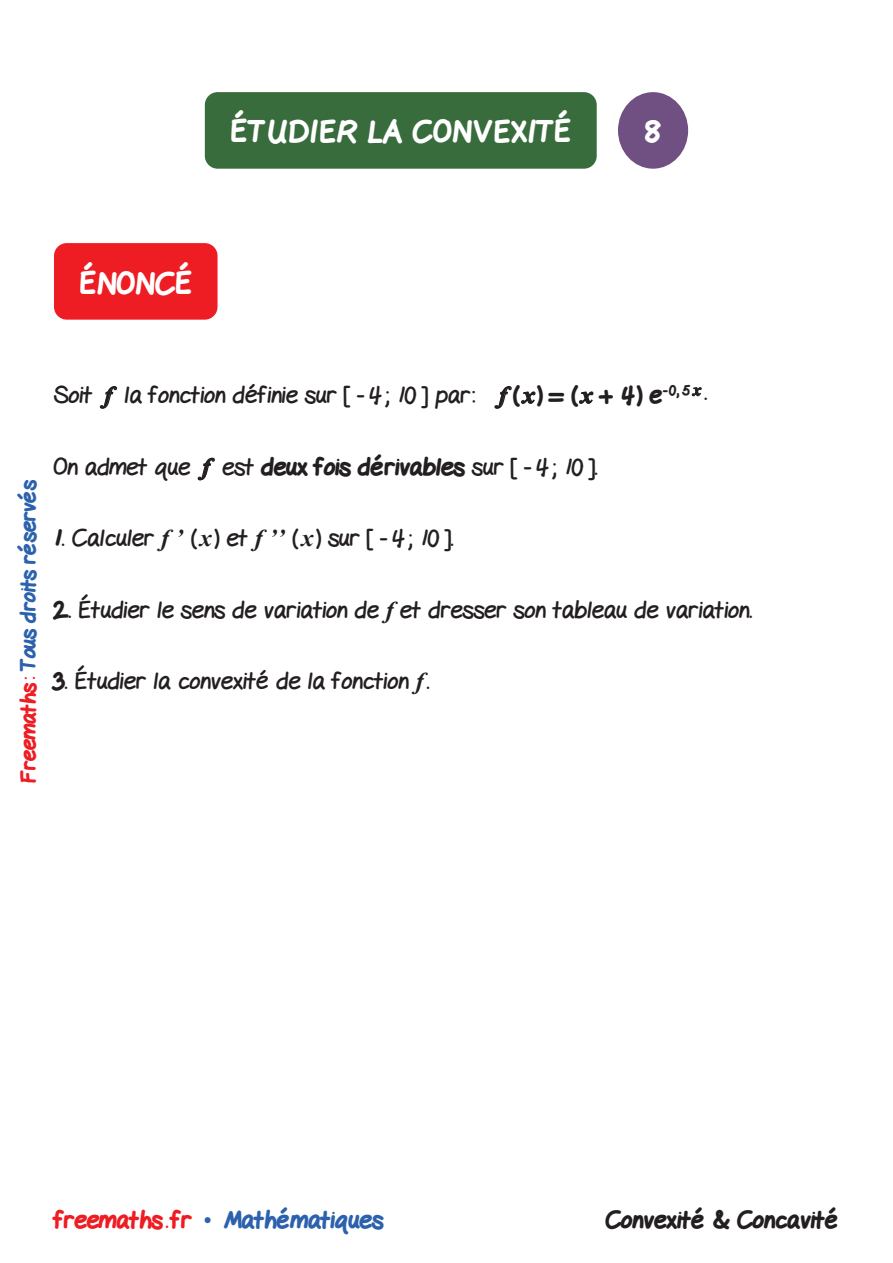
<style>
.page{position:relative;width:893px;height:1263px;background:#fff}
.page>*{position:absolute;margin:0;border:0;box-sizing:border-box;transform-origin:0 0}
.t1{font:800 30px "Gel Pen";letter-spacing:.02em;color:#fff}
.Texte-Ennonce{font:24px "Gel Pen";color:#231f20}
.t2{font:800 24px "Gel Pen";color:#2c62ad}
.t3{font:800 24px "Gel Pen";color:#231f20}
.t4{font:800 21px "Gel Pen";letter-spacing:-.01em;color:#2c62ad}
.s1{font-family:"Times New Roman";font-weight:700;font-style:italic}
.s2{font-weight:800}
.s3{color:#ee1d23}
.s4{font-family:"Times New Roman";font-weight:400}
</style>
<div class="page">
<div style="left:54px;top:243px;width:164px;height:77px;background:#ee1d23;border-radius:13px"></div>
<div style="left:618px;top:92px;width:70px;height:77px;background:#704f83;border-radius:50%"></div>
<div style="left:205px;top:92px;width:392px;height:77px;background:#386c3d;border-radius:13px"></div>
<svg style="left:691px;top:387px;width:11px;height:10px"></svg>
<p class="t1" style="left:230px;top:109px;width:342px">ÉTUDIER LA CONVEXITÉ</p>
<p class="t1" style="left:644px;top:109px;width:18px">8</p>
<p class="t1" style="left:80px;top:260px;width:114px">ÉNONCÉ</p>
<p class="Texte-Ennonce" style="left:53px;top:375px;width:655px">Soit <span class="s1">f</span> la fonction définie sur [ -4; 10 ] par: <span class="s1">f</span> <span class="s2">(</span> <span class="s1">x</span> <span class="s2">) = (</span><span class="s1">x</span> <span class="s2">+ 4) e</span><sup>-0,</sup> <sup>5</sup> <span class="s2">.</span></p>
<p class="t4" style="left:12px;top:783px;width:305px;rotate:-90deg"><span class="s3">Freemaths:</span> Tous droits réservés</p>
<p class="Texte-Ennonce" style="left:53px;top:447px;width:545px">On admet que <span class="s1">f</span> est <span class="s2">deux fois dérivables</span> sur [ -4; 10 ].</p>
<p class="Texte-Ennonce" style="left:53px;top:518px;width:402px"><span class="s2">1.</span> Calculer <span class="s1">f ’</span> (<span class="s1">x</span>) et <span class="s1">f ’’</span> (<span class="s1">x</span>) sur [ -4; 10 ].</p>
<p class="Texte-Ennonce" style="left:53px;top:590px;width:700px"><span class="s2">2.</span> Étudier le sens de variation de <span class="s1">f</span> et dresser son tableau de variation.</p>
<p class="Texte-Ennonce" style="left:53px;top:661px;width:377px"><span class="s2">3.</span> Étudier la convexité de la fonction <span class="s1">f</span>.</p>
<p class="t2" style="left:54px;top:1201px;width:331px"><span class="s3">freemaths . fr</span> <span class="s4">•</span> Mathématiques</p>
<p class="t3" style="left:605px;top:1201px;width:235px">Convexité &amp; Concavité</p>
</div>
